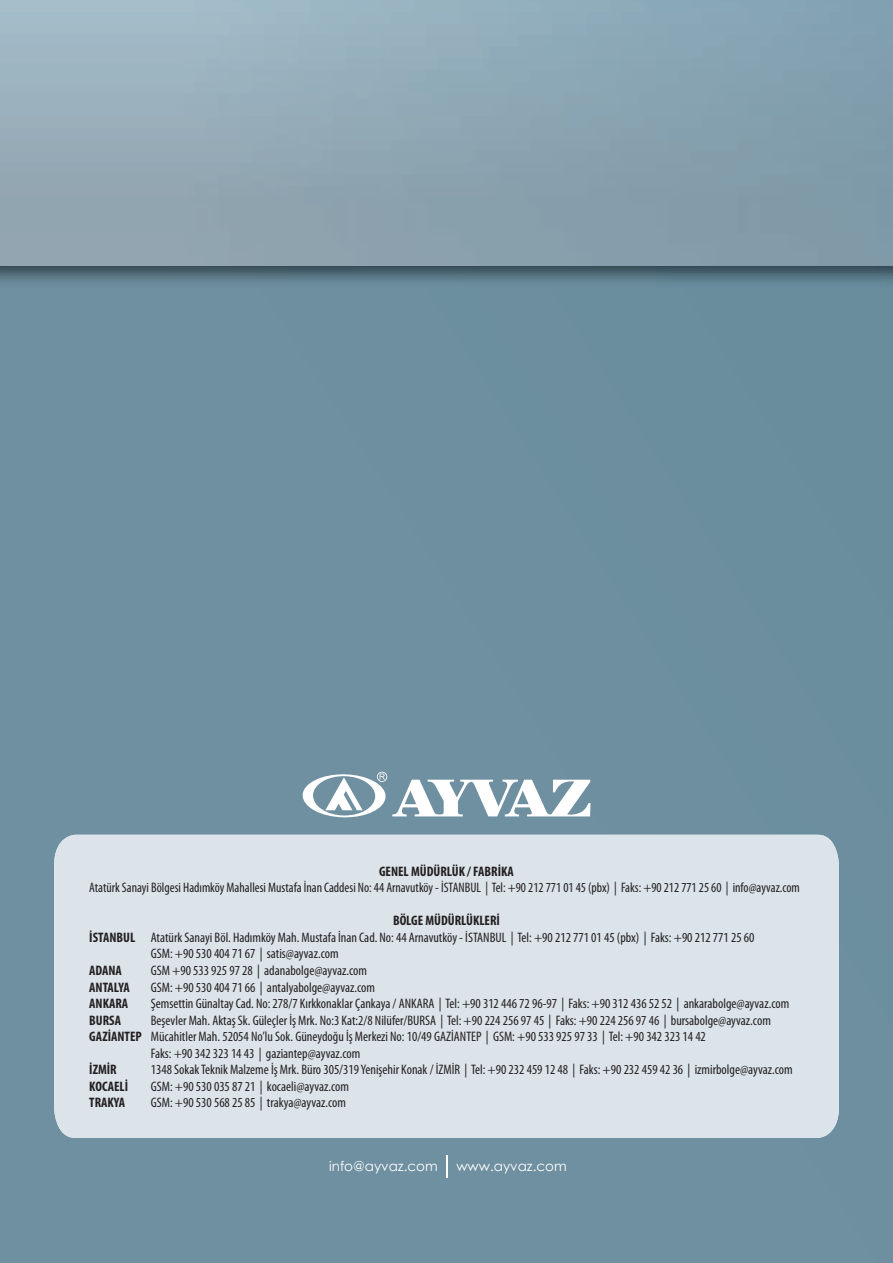
<style>
.page{position:relative;width:893px;height:1263px;background:#fff}
.page>*{position:absolute;margin:0;border:0;box-sizing:border-box;transform-origin:0 0}
.t1{font:condensed 13.8px "Myriad Pro";color:#231f20}
.t2{font:700 condensed 13.8px "Myriad Pro";color:#231f20}
.t3{font:13.5px "Century Gothic";color:#fff}
.s1{font-weight:700}
</style>
<div class="page">
<div style="left:0;top:288px;width:893px;height:975px;background:#6e90a0"></div>
<img style="left:0;top:0;width:893px;height:288px">
<svg style="left:302px;top:772px;width:288px;height:46px"></svg>
<hr style="left:446px;top:1155px;width:2px;height:22px;background:#fff">
<div style="left:54px;top:835px;width:785px;height:303px;background:#dce4ea"></div>
<p class="t2" style="left:379px;top:862px;width:136px">GENEL MÜDÜRLÜK / FABRİKA</p>
<p class="t1" style="left:89px;top:879px;width:712px">Atatürk Sanayi Bölgesi Hadımköy Mahallesi Mustafa İnan Caddesi No: 44 Arnavutköy - İSTANBUL | Tel: +90 212 771 01 45 (pbx) | Faks: +90 212 771 25 60 | info@ayvaz.com</p>
<p class="t2" style="left:393px;top:912px;width:108px">BÖLGE MÜDÜRLÜKLERİ</p>
<p class="t1" style="left:89px;top:929px;width:667px"><span class="s1">İSTANBUL</span> Atatürk Sanayi Böl. Hadımköy Mah. Mustafa İnan Cad. No: 44 Arnavutköy - İSTANBUL | Tel: +90 212 771 01 45 (pbx) | Faks: +90 212 771 25 60</p>
<p class="t1" style="left:151px;top:945px;width:189px">GSM: +90 530 404 71 67 | satis@ayvaz.com</p>
<p class="t2" style="left:89px;top:962px;width:34px">ADANA</p>
<p class="t1" style="left:151px;top:962px;width:218px">GSM +90 533 925 97 28 | adanabolge@ayvaz.com</p>
<p class="t2" style="left:89px;top:978px;width:42px">ANTALYA</p>
<p class="t1" style="left:151px;top:978px;width:226px">GSM: +90 530 404 71 66 | antalyabolge@ayvaz.com</p>
<p class="t2" style="left:89px;top:995px;width:41px">ANKARA</p>
<p class="t1" style="left:151px;top:995px;width:640px">Şemsettin Günaltay Cad. No: 278/7 Kırkkonaklar Çankaya / ANKARA | Tel: +90 312 446 72 96-97 | Faks: +90 312 436 52 52 | ankarabolge@ayvaz.com</p>
<p class="t2" style="left:89px;top:1011px;width:33px">BURSA</p>
<p class="t1" style="left:151px;top:1012px;width:622px">Beşevler Mah. Aktaş Sk. Güleçler İş Mrk. No:3 Kat:2/8 Nilüfer/BURSA | Tel: +90 224 256 97 45 | Faks: +90 224 256 97 46 | bursabolge@ayvaz.com</p>
<p class="t1" style="left:89px;top:1028px;width:618px"><span class="s1">GAZİANTEP</span> Mücahitler Mah. 52054 No’lu Sok. Güneydoğu İş Merkezi No: 10/49 GAZİANTEP | GSM: +90 533 925 97 33 | Tel: +90 342 323 14 42</p>
<p class="t1" style="left:151px;top:1045px;width:211px">Faks: +90 342 323 14 43 | gaziantep@ayvaz.com</p>
<p class="t2" style="left:89px;top:1061px;width:29px">İZMİR</p>
<p class="t1" style="left:151px;top:1061px;width:643px">1348 Sokak Teknik Malzeme İş Mrk. Büro 305/319 Yenişehir Konak / İZMİR | Tel: +90 232 459 12 48 | Faks: +90 232 459 42 36 | izmirbolge@ayvaz.com</p>
<p class="t2" style="left:89px;top:1078px;width:40px">KOCAELİ</p>
<p class="t1" style="left:151px;top:1078px;width:200px">GSM: +90 530 035 87 21 | kocaeli@ayvaz.com</p>
<p class="t2" style="left:89px;top:1094px;width:38px">TRAKYA</p>
<p class="t1" style="left:151px;top:1094px;width:197px">GSM: +90 530 568 25 85 | trakya@ayvaz.com</p>
<p class="t3" style="left:329px;top:1157px;width:110px">info@ayvaz.com</p>
<p class="t3" style="left:456px;top:1157px;width:112px">www.ayvaz.com</p>
</div>
